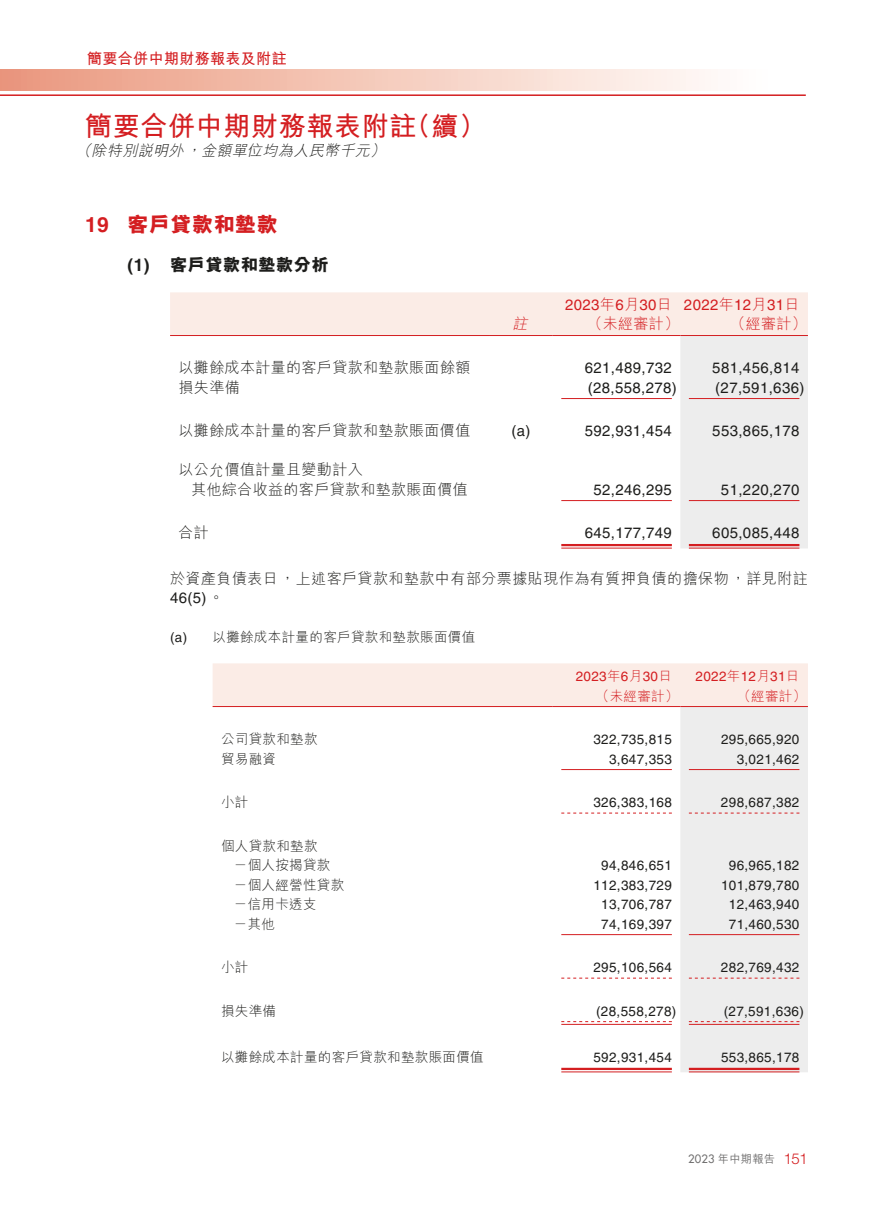
<style>
.page{position:relative;width:893px;height:1212px;background:#fff}
.page>*{position:absolute;margin:0;border:0;box-sizing:border-box;transform-origin:0 0}
.t1{font:27px "M Hei HK Bold E Ten B5 H";letter-spacing:.025em;color:#d41e21}
.t2{font:21px "M Hei HK Xbold E Ten B5 H";letter-spacing:.025em;color:#d41e21}
.t3{font:17.25px "M Hei HK Xbold E Ten B5 H";letter-spacing:.025em;color:#1d1d1b}
.t4{font:15px "Helvetica LT Std";letter-spacing:.025em;color:#1d1d1b}
.t5{font:15px/19.5px "M Hei HK Light E Ten B5 H";letter-spacing:.025em;color:#1d1d1b}
.t6{font:15px "Helvetica LT Std";letter-spacing:.025em;color:#d41e21}
.t7{font:italic 15px "M Hei HK Light E Ten B5 H";color:#1d1d1b}
.t8{font:15px "M Hei HK Bold E Ten B5 H";letter-spacing:.025em;color:#d41e21}
.t9{font:15px "M Hei HK Light E Ten B5 H";letter-spacing:.025em;color:#d41e21}
.t10{font:italic 15px "M Hei HK Light E Ten B5 H";color:#d41e21}
.t11{font:13.5px "Helvetica LT Std";letter-spacing:.025em;color:#1d1d1b}
.t12{font:13.5px/19.5px "M Hei HK Light E Ten B5 H";letter-spacing:.025em;color:#1d1d1b}
.t13{font:13.5px "Helvetica LT Std";letter-spacing:.025em;color:#d41e21}
.t14{font:13.5px "M Hei HK Light E Ten B5 H";letter-spacing:.025em;color:#d41e21}
.t15{font:11.25px "M Hei HK Medium E Ten B5 H";letter-spacing:.025em;color:#706f6f}
.s1{font-family:"Helvetica LT Std";font-weight:700}
.s2{font-family:"M Hei HK Light E Ten B5 H"}
.s3{font-family:"Helvetica LT Std"}
.s4{font-family:"Futura Std";font-weight:500}
.s5{font-family:"Helvetica Neue LT Std";font-weight:300;font-size:15px;color:#d41e21}
</style>
<div class="page">
<hr style="left:0;top:94px;width:806px;height:2px;background:#d41e21">
<div style="left:0;top:70px;width:806px;height:20px;background:linear-gradient(to right,#ea987d,#fff)"></div>
<svg style="left:170px;top:292px;width:638px;height:256px"></svg>
<hr style="left:170px;top:335px;width:319px;height:1px;background:#d41e21">
<hr style="left:489px;top:335px;width:64px;height:1px;background:#d41e21">
<hr style="left:553px;top:335px;width:127px;height:1px;background:#d41e21">
<hr style="left:680px;top:335px;width:128px;height:1px;background:#d41e21">
<hr style="left:561px;top:398px;width:111px;height:1px;background:#d41e21">
<hr style="left:689px;top:398px;width:110px;height:1px;background:#d41e21">
<hr style="left:561px;top:500px;width:111px;height:1px;background:#d41e21">
<hr style="left:689px;top:500px;width:110px;height:1px;background:#d41e21">
<hr style="left:561px;top:544px;width:111px;height:2px;background:#d41e21">
<hr style="left:561px;top:548px;width:111px;height:1px;background:#d41e21">
<hr style="left:689px;top:544px;width:110px;height:2px;background:#d41e21">
<hr style="left:689px;top:548px;width:110px;height:1px;background:#d41e21">
<div style="left:213px;top:663px;width:595px;height:43px;background:#fbece6"></div>
<div style="left:680px;top:707px;width:128px;height:365px;background:#ededed"></div>
<hr style="left:213px;top:706px;width:340px;height:1px;background:#d41e21">
<hr style="left:553px;top:706px;width:127px;height:1px;background:#d41e21">
<hr style="left:680px;top:706px;width:128px;height:1px;background:#d41e21">
<hr style="left:561px;top:769px;width:111px;height:1px;background:#d41e21">
<hr style="left:689px;top:769px;width:110px;height:1px;background:#d41e21">
<svg style="left:561px;top:813px;width:111px;height:1px"></svg>
<svg style="left:689px;top:813px;width:110px;height:1px"></svg>
<hr style="left:561px;top:934px;width:111px;height:1px;background:#d41e21">
<hr style="left:689px;top:934px;width:110px;height:1px;background:#d41e21">
<svg style="left:561px;top:978px;width:111px;height:1px"></svg>
<svg style="left:689px;top:978px;width:110px;height:1px"></svg>
<svg style="left:561px;top:1021px;width:111px;height:1px"></svg>
<hr style="left:561px;top:1024px;width:111px;height:1px;background:#d41e21">
<svg style="left:689px;top:1021px;width:110px;height:1px"></svg>
<hr style="left:689px;top:1024px;width:110px;height:1px;background:#d41e21">
<hr style="left:561px;top:1068px;width:111px;height:2px;background:#d41e21">
<hr style="left:561px;top:1071px;width:111px;height:1px;background:#d41e21">
<hr style="left:689px;top:1068px;width:110px;height:2px;background:#d41e21">
<hr style="left:689px;top:1071px;width:110px;height:1px;background:#d41e21">
<p class="t8" style="left:87px;top:53px;width:201px">簡要合併中期財務報表及附註</p>
<h1 class="t1" style="left:85px;top:116px;width:402px">簡要合併中期財務報表附註（續）</h1>
<p class="t7" style="left:76px;top:145px;width:314px">（除特別說明外，金額單位均為人民幣千元）</p>
<h2 class="t2" style="left:85px;top:216px;width:194px"><span class="s1">19</span> 客戶貸款和墊款</h2>
<p class="t3" style="left:128px;top:258px;width:203px"><span class="s1">(1)</span> 客戶貸款和墊款分析</p>
<p class="t6" style="left:565px;top:299px;width:236px">2023<span class="s2">年</span>6<span class="s2">月</span>30<span class="s2">日</span> 2022<span class="s2">年</span>12<span class="s2">月</span>31<span class="s2">日</span></p>
<p class="t10" style="left:512px;top:318px;width:20px">註</p>
<p class="t9" style="left:587px;top:318px;width:93px">（未經審計）</p>
<p class="t9" style="left:730px;top:318px;width:78px">（經審計）</p>
<p class="t5" style="left:179px;top:360px;width:293px">以攤餘成本計量的客戶貸款和墊款賬面餘額</p>
<p class="t4" style="left:585px;top:362px;width:89px">621,489,732</p>
<p class="t4" style="left:712px;top:362px;width:89px">581,456,814</p>
<p class="t5" style="left:179px;top:379px;width:63px">損失準備</p>
<p class="t4" style="left:588px;top:382px;width:91px">(28,558,278)</p>
<p class="t4" style="left:715px;top:382px;width:91px">(27,591,636)</p>
<p class="t5" style="left:179px;top:423px;width:293px">以攤餘成本計量的客戶貸款和墊款賬面價值</p>
<p class="t4" style="left:511px;top:425px;width:21px">(a)</p>
<p class="t4" style="left:585px;top:425px;width:89px">592,931,454</p>
<p class="t4" style="left:712px;top:425px;width:89px">553,865,178</p>
<p class="t5" style="left:191px;top:462px;width:278px;text-indent:-13px">以公允價值計量且變動計入<br>其他綜合收益的客戶貸款和墊款賬面價值</p>
<p class="t4" style="left:593px;top:484px;width:80px">52,246,295</p>
<p class="t4" style="left:721px;top:484px;width:80px">51,220,270</p>
<p class="t5" style="left:179px;top:525px;width:32px">合計</p>
<p class="t4" style="left:585px;top:527px;width:89px">645,177,749</p>
<p class="t4" style="left:712px;top:527px;width:89px">605,085,448</p>
<p class="t5" style="left:170px;top:570px;width:639px">於資產負債表日，上述客戶貸款和墊款中有部分票據貼現作為有質押負債的擔保物，詳見附註</p>
<p class="t4" style="left:170px;top:592px;width:55px">46(5)<span class="s2">。</span></p>
<p class="t12" style="left:170px;top:629px;width:307px"><span class="s3">(a)</span> 以攤餘成本計量的客戶貸款和墊款賬面價值</p>
<p class="t13" style="left:576px;top:671px;width:98px">2023<span class="s2">年</span>6<span class="s2">月</span>30<span class="s2">日</span></p>
<p class="t13" style="left:695px;top:671px;width:105px">2022<span class="s2">年</span>12<span class="s2">月</span>31<span class="s2">日</span></p>
<p class="t14" style="left:596px;top:690px;width:84px">（未經審計）</p>
<p class="t14" style="left:737px;top:690px;width:70px">（經審計）</p>
<p class="t12" style="left:221px;top:731px;width:98px">公司貸款和墊款</p>
<p class="t11" style="left:593px;top:734px;width:80px">322,735,815</p>
<p class="t11" style="left:721px;top:734px;width:80px">295,665,920</p>
<p class="t12" style="left:221px;top:751px;width:57px">貿易融資</p>
<p class="t11" style="left:609px;top:754px;width:64px">3,647,353</p>
<p class="t11" style="left:737px;top:754px;width:64px">3,021,462</p>
<p class="t12" style="left:221px;top:794px;width:29px">小計</p>
<p class="t11" style="left:593px;top:797px;width:80px">326,383,168</p>
<p class="t11" style="left:721px;top:797px;width:80px">298,687,382</p>
<p class="t12" style="left:234px;top:838px;width:98px;text-indent:-13px">個人貸款和墊款－個人按揭貸款</p>
<p class="t11" style="left:601px;top:860px;width:72px">94,846,651</p>
<p class="t11" style="left:729px;top:860px;width:72px">96,965,182</p>
<p class="t12" style="left:234px;top:877px;width:112px">－個人經營性貸款</p>
<p class="t11" style="left:593px;top:880px;width:80px">112,383,729</p>
<p class="t11" style="left:721px;top:880px;width:80px">101,879,780</p>
<p class="t12" style="left:234px;top:896px;width:84px">－信用卡透支</p>
<p class="t11" style="left:601px;top:899px;width:72px">13,706,787</p>
<p class="t11" style="left:729px;top:899px;width:72px">12,463,940</p>
<p class="t12" style="left:234px;top:916px;width:43px">－其他</p>
<p class="t11" style="left:601px;top:919px;width:72px">74,169,397</p>
<p class="t11" style="left:729px;top:919px;width:72px">71,460,530</p>
<p class="t12" style="left:221px;top:959px;width:29px">小計</p>
<p class="t11" style="left:593px;top:962px;width:80px">295,106,564</p>
<p class="t11" style="left:721px;top:962px;width:80px">282,769,432</p>
<p class="t12" style="left:221px;top:1003px;width:57px">損失準備</p>
<p class="t11" style="left:596px;top:1006px;width:82px">(28,558,278)</p>
<p class="t11" style="left:724px;top:1006px;width:82px">(27,591,636)</p>
<p class="t12" style="left:221px;top:1049px;width:264px">以攤餘成本計量的客戶貸款和墊款賬面價值</p>
<p class="t11" style="left:593px;top:1052px;width:80px">592,931,454</p>
<p class="t11" style="left:721px;top:1052px;width:80px">553,865,178</p>
<p class="t15" style="left:688px;top:1155px;width:121px"><span class="s4">2023</span> 年中期報告 <span class="s5">151</span></p>
</div>
